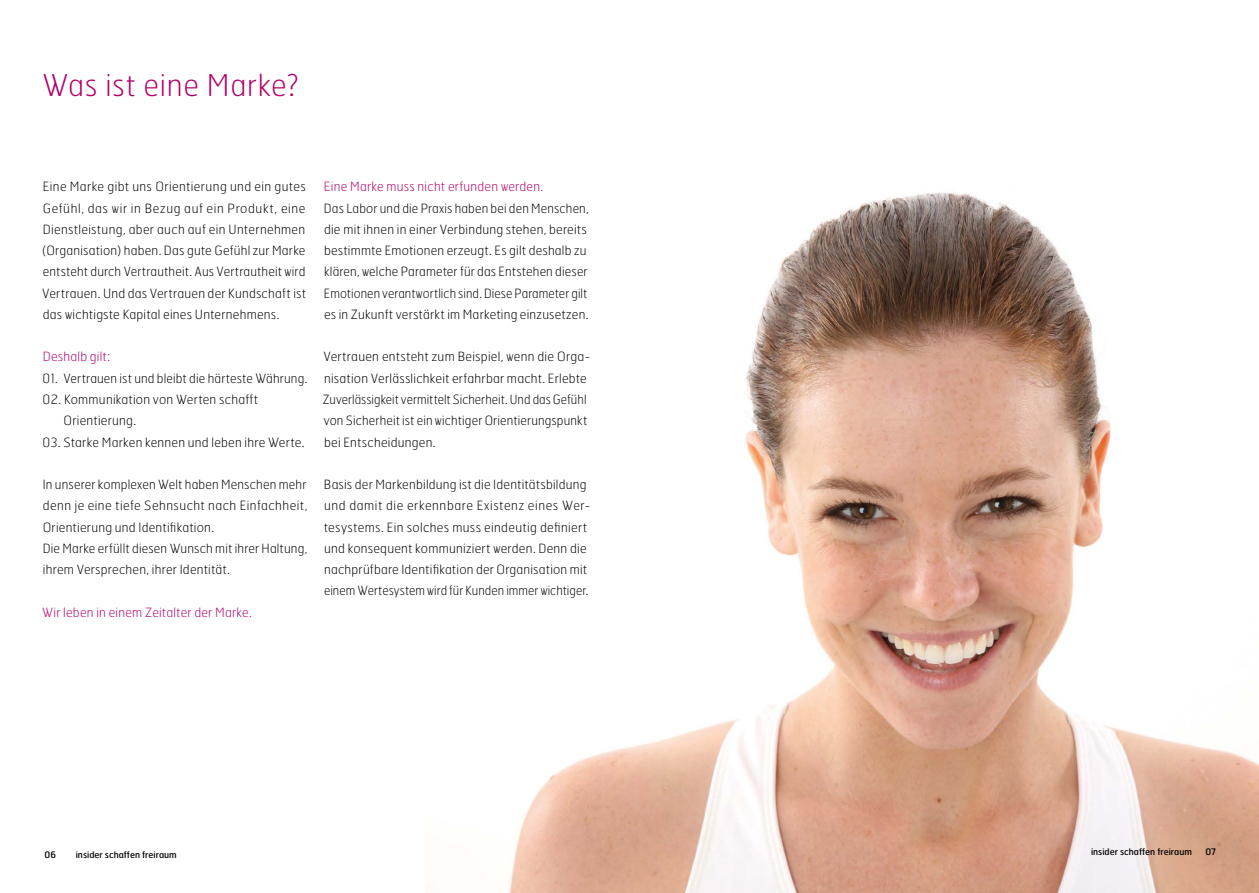
<style>
.page{position:relative;width:1259px;height:893px;background:#fff}
.page>*{position:absolute;margin:0;border:0;box-sizing:border-box;transform-origin:0 0}
.t1{font:100 30px "Hermes";letter-spacing:.02em;color:#b20066}
.t2{font:100 12.75px/21.3px "Hermes";letter-spacing:.015em;color:#000}
.t3{font:100 12.75px "Hermes";letter-spacing:.02em;color:#b20066}
.t4{font:9px "Hermes";color:#000}
</style>
<div class="page">
<img style="left:509px;top:192px;width:750px;height:701px">
<h1 class="t1" style="left:43px;top:66px;width:258px">Was ist eine Marke?</h1>
<p class="t2" style="left:42px;top:176px;width:265px;text-align:justify">Eine Marke gibt uns Orientierung und ein gutes Gefühl, das wir in Bezug auf ein Produkt, eine Dienstleistung, aber auch auf ein Unternehmen (Organisation) haben. Das gute Gefühl zur Marke entsteht durch Vertrautheit. Aus Vertrautheit wird Vertrauen. Und das Vertrauen der Kundschaft ist das wichtigste Kapital eines Unternehmens.</p>
<p class="t3" style="left:43px;top:349px;width:69px">Deshalb gilt:</p>
<p class="t2" style="left:43px;top:367px;width:266px">01. Vertrauen ist und bleibt die härteste Währung.</p>
<p class="t2" style="left:64px;top:388px;width:196px;text-indent:-21px">02. Kommunikation von Werten schafft<br>Orientierung.</p>
<p class="t2" style="left:43px;top:431px;width:263px">03. Starke Marken kennen und leben ihre Werte.</p>
<p class="t2" style="left:43px;top:473px;width:266px">In unserer komplexen Welt haben Menschen mehr denn je eine tiefe Sehnsucht nach Einfachheit, Orientierung und Identifikation.<br>Die Marke erfüllt diesen Wunsch mit ihrer Haltung, ihrem Versprechen, ihrer Identität.</p>
<p class="t3" style="left:42px;top:604px;width:211px">Wir leben in einem Zeitalter der Marke.</p>
<p class="t3" style="left:324px;top:179px;width:221px">Eine Marke muss nicht erfunden werden.</p>
<p class="t2" style="left:324px;top:197px;width:266px">Das Labor und die Praxis haben bei den Menschen, die mit ihnen in einer Verbindung stehen, bereits bestimmte Emotionen erzeugt. Es gilt deshalb zu klären, welche Parameter für das Entstehen dieser Emotionen verantwortlich sind. Diese Parameter gilt es in Zukunft verstärkt im Marketing einzusetzen.</p>
<p class="t2" style="left:323px;top:346px;width:269px">Vertrauen entsteht zum Beispiel, wenn die Orga&shy;nisation Verlässlichkeit erfahrbar macht. Erlebte Zuverlässigkeit vermittelt Sicherheit. Und das Gefühl von Sicherheit ist ein wichtiger Orientierungspunkt bei Entscheidungen.</p>
<p class="t2" style="left:324px;top:473px;width:269px">Basis der Markenbildung ist die Identitätsbildung und damit die erkennbare Existenz eines Wer&shy;tesystems. Ein solches muss eindeutig definiert und konsequent kommuniziert werden. Denn die nachprüfbare Identifikation der Organisation mit einem Wertesystem wird für Kunden immer wichtiger.</p>
<p class="t4" style="left:45px;top:849px;width:13px">06</p>
<p class="t4" style="left:76px;top:849px;width:102px">insider schaffen freiraum</p>
<p class="t4" style="left:1091px;top:846px;width:102px">insider schaffen freiraum</p>
<p class="t4" style="left:1205px;top:846px;width:12px">07</p>
</div>
